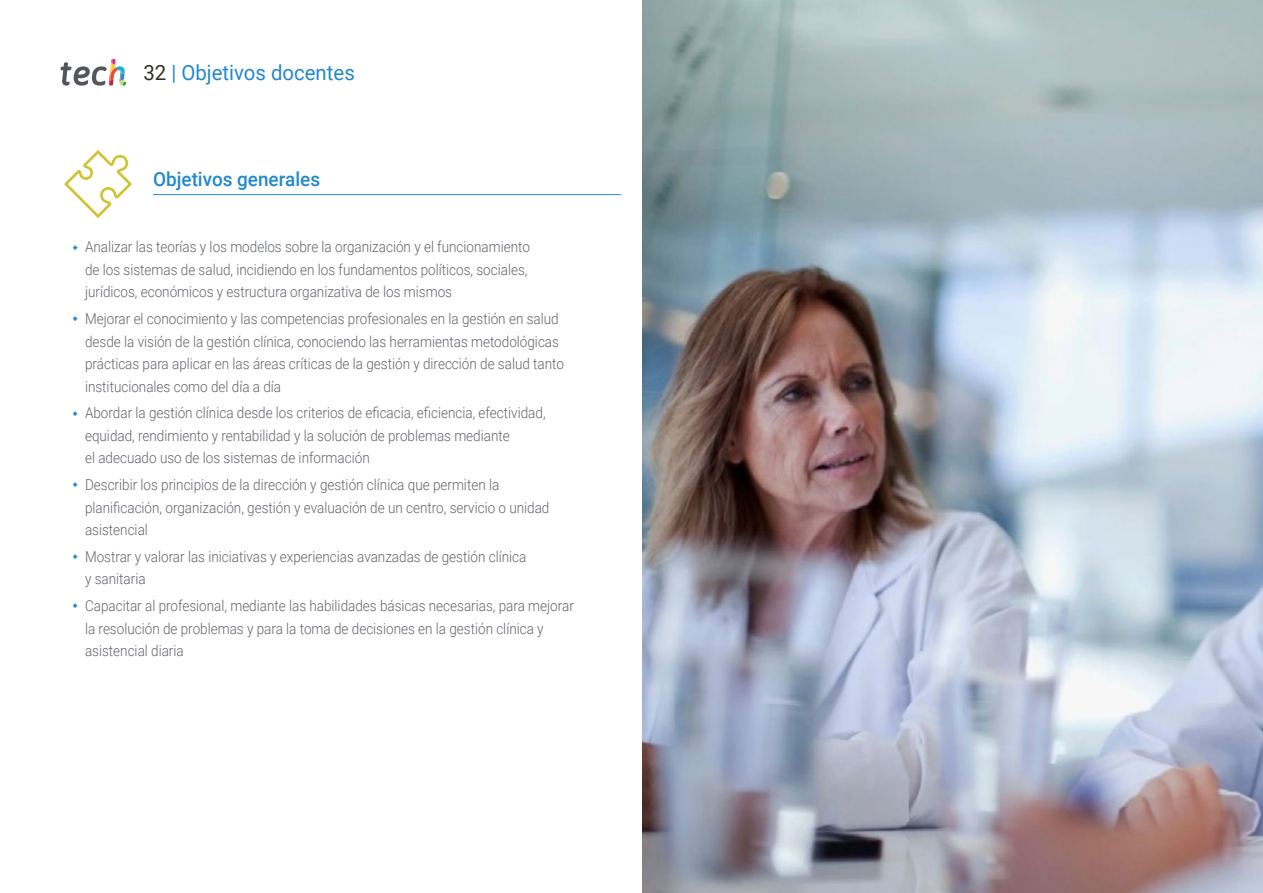
<style>
.page{position:relative;width:1263px;height:893px;background:#fff}
.page>*{position:absolute;margin:0;border:0;box-sizing:border-box;transform-origin:0 0}
.t1{font:21px "Roboto";color:#2488c9}
.t2{font:500 19.5px "Roboto";color:#2488c9}
.t3{font:300 15px/22.5px "Roboto";color:#61646a;scale:.9 1}
.s1{color:#312e20}
</style>
<div class="page">
<hr style="left:153px;top:194px;width:468px;height:1px;background:#2488c9">
<svg style="left:64px;top:150px;width:68px;height:68px"></svg>
<svg style="left:61px;top:59px;width:65px;height:27px"></svg>
<img style="left:642px;top:0;width:621px;height:893px">
<h1 class="t1" style="left:144px;top:57px;width:213px"><span class="s1">32</span> | Objetivos docentes</h1>
<h2 class="t2" style="left:153px;top:166px;width:169px">Objetivos generales</h2>
<p class="t3" style="left:85px;top:235px;width:496px">Analizar las teorías y los modelos sobre la organización y el funcionamiento de los sistemas de salud, incidiendo en los fundamentos políticos, sociales, jurídicos, económicos y estructura organizativa de los mismos</p>
<p class="t3" style="left:85px;top:307px;width:534px">Mejorar el conocimiento y las competencias profesionales en la gestión en salud desde la visión de la gestión clínica, conociendo las herramientas metodológicas prácticas para aplicar en las áreas críticas de la gestión y dirección de salud tanto institucionales como del día a día</p>
<p class="t3" style="left:85px;top:401px;width:513px">Abordar la gestión clínica desde los criterios de eficacia, eficiencia, efectividad, equidad, rendimiento y rentabilidad y la solución de problemas mediante<br>el adecuado uso de los sistemas de información</p>
<p class="t3" style="left:85px;top:473px;width:517px">Describir los principios de la dirección y gestión clínica que permiten la planificación, organización, gestión y evaluación de un centro, servicio o unidad asistencial</p>
<p class="t3" style="left:85px;top:545px;width:492px">Mostrar y valorar las iniciativas y experiencias avanzadas de gestión clínica y sanitaria</p>
<p class="t3" style="left:85px;top:594px;width:545px">Capacitar al profesional, mediante las habilidades básicas necesarias, para mejorar la resolución de problemas y para la toma de decisiones en la gestión clínica y asistencial diaria</p>
</div>
